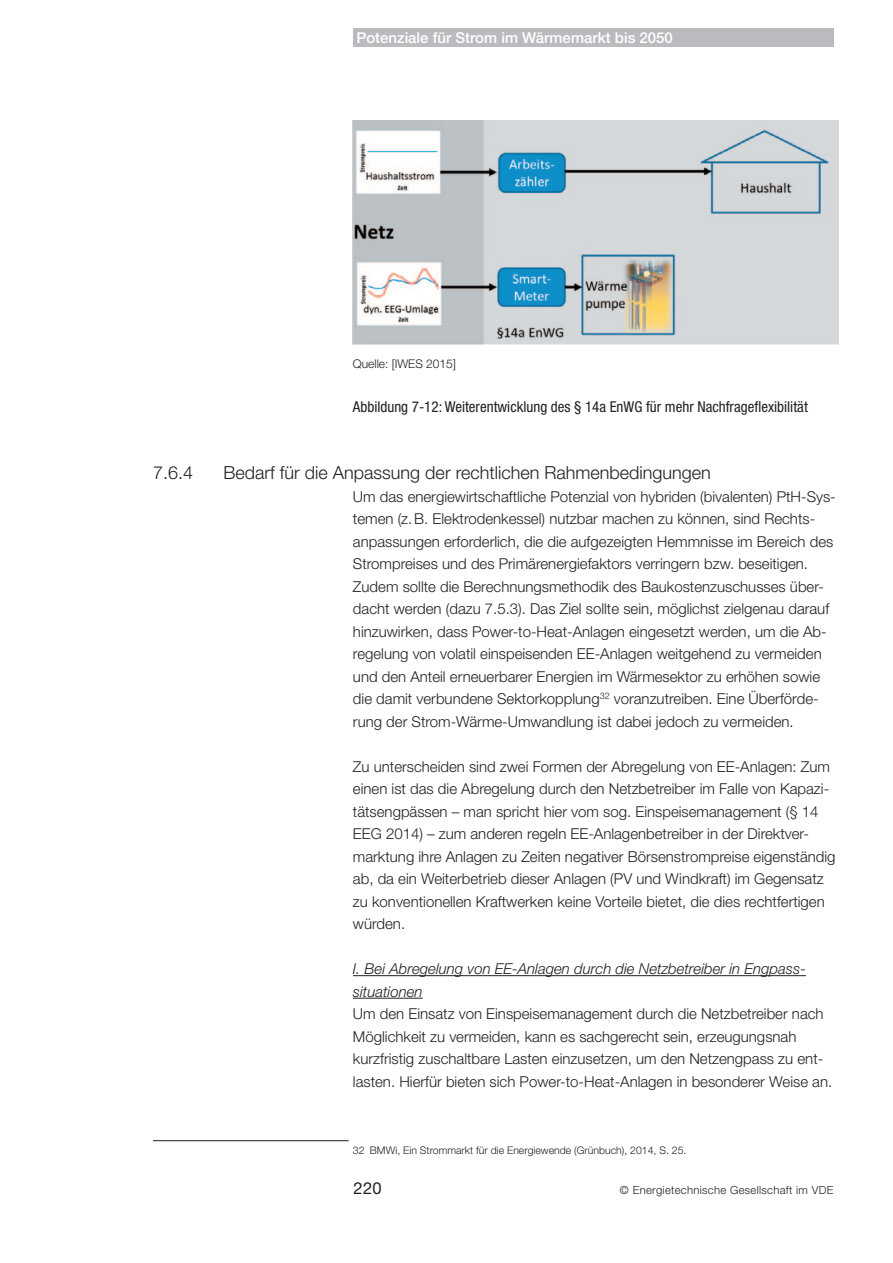
<style>
.page{position:relative;width:893px;height:1263px;background:#fff}
.page>*{position:absolute;margin:0;border:0;box-sizing:border-box;transform-origin:0 0}
.t1{font:300 18px "Helvetica Neue LT Std";color:#231f20}
.t2{font:16.5px "Helvetica Neue LT Std";color:#231f20}
.t3{font:300 15px/22.5px "Helvetica Neue LT Std";color:#231f20}
.t4{font:condensed 15px "Helvetica Neue LT Std";color:#231f20}
.t5{font:italic 300 15px/22.5px "Helvetica Neue LT Std";color:#231f20}
.t6{font:500 15px "Helvetica Neue LT Std";color:#fff}
.t7{font:300 12px "Helvetica Neue LT Std";color:#231f20}
.t8{font:300 11.25px "Helvetica Neue LT Std";letter-spacing:.03em;color:#231f20}
.t9{font:300 10.5px "Helvetica Neue LT Std";color:#231f20}
</style>
<div class="page">
<div style="left:353px;top:28px;width:480px;height:18px;background:#babbbe"></div>
<hr style="left:353px;top:975px;width:453px;height:1px;background:#231f20">
<hr style="left:353px;top:998px;width:70px;height:1px;background:#231f20">
<img style="left:353px;top:121px;width:485px;height:223px">
<hr style="left:153px;top:1140px;width:196px;height:1px;background:#231f20">
<p class="t6" style="left:356px;top:29px;width:318px">Potenziale für Strom im Wärmemarkt bis 2050</p>
<p class="t7" style="left:353px;top:356px;width:104px">Quelle: [IWES 2015]</p>
<p class="t4" style="left:353px;top:398px;width:456px">Abbildung 7-12: Weiterentwicklung des § 14a EnWG für mehr Nachfrageflexibilität</p>
<p class="t1" style="left:153px;top:462px;width:42px">7.6.4</p>
<p class="t1" style="left:224px;top:462px;width:489px">Bedarf für die Anpassung der rechtlichen Rahmenbedingungen</p>
<p class="t3" style="left:353px;top:485px;width:484px">Um das energiewirtschaftliche Potenzial von hybriden (bivalenten) PtH-Sys&shy;temen (z. B. Elektrodenkessel) nutzbar machen zu können, sind Rechts&shy;anpassungen erforderlich, die die aufgezeigten Hemmnisse im Bereich des Strompreises und des Primärenergiefaktors verringern bzw. beseitigen.<br>Zudem sollte die Berechnungsmethodik des Baukostenzuschusses über&shy;dacht werden (dazu 7.5.3). Das Ziel sollte sein, möglichst zielgenau darauf hinzuwirken, dass Power-to-Heat-Anlagen eingesetzt werden, um die Ab&shy;regelung von volatil einspeisenden EE-Anlagen weitgehend zu vermeiden und den Anteil erneuerbarer Energien im Wärmesektor zu erhöhen sowie die damit verbundene Sektorkopplung<sup>32</sup> voranzutreiben. Eine Überförde&shy;rung der Strom-Wärme-Umwandlung ist dabei jedoch zu vermeiden.</p>
<p class="t3" style="left:353px;top:755px;width:484px">Zu unterscheiden sind zwei Formen der Abregelung von EE-Anlagen: Zum einen ist das die Abregelung durch den Netzbetreiber im Falle von Kapazi&shy;tätsengpässen – man spricht hier vom sog. Einspeisemanagement (§ 14<br>EEG 2014) – zum anderen regeln EE-Anlagenbetreiber in der Direktver&shy;marktung ihre Anlagen zu Zeiten negativer Börsenstrompreise eigenständig ab, da ein Weiterbetrieb dieser Anlagen (PV und Windkraft) im Gegensatz zu konventionellen Kraftwerken keine Vorteile bietet, die dies rechtfertigen würden.</p>
<p class="t5" style="left:353px;top:957px;width:454px">I. Bei Abregelung von EE-Anlagen durch die Netzbetreiber in Engpass&shy;situationen</p>
<p class="t3" style="left:353px;top:1002px;width:481px">Um den Einsatz von Einspeisemanagement durch die Netzbetreiber nach Möglichkeit zu vermeiden, kann es sachgerecht sein, erzeugungsnah kurzfristig zuschaltbare Lasten einzusetzen, um den Netzengpass zu ent&shy;lasten. Hierfür bieten sich Power-to-Heat-Anlagen in besonderer Weise an.</p>
<p class="t9" style="left:353px;top:1144px;width:335px">32 BMWi, Ein Strommarkt für die Energiewende (Grünbuch), 2014, S. 25.</p>
<p class="t2" style="left:353px;top:1178px;width:30px">220</p>
<p class="t8" style="left:620px;top:1183px;width:215px">© Energietechnische Gesellschaft im VDE</p>
</div>
